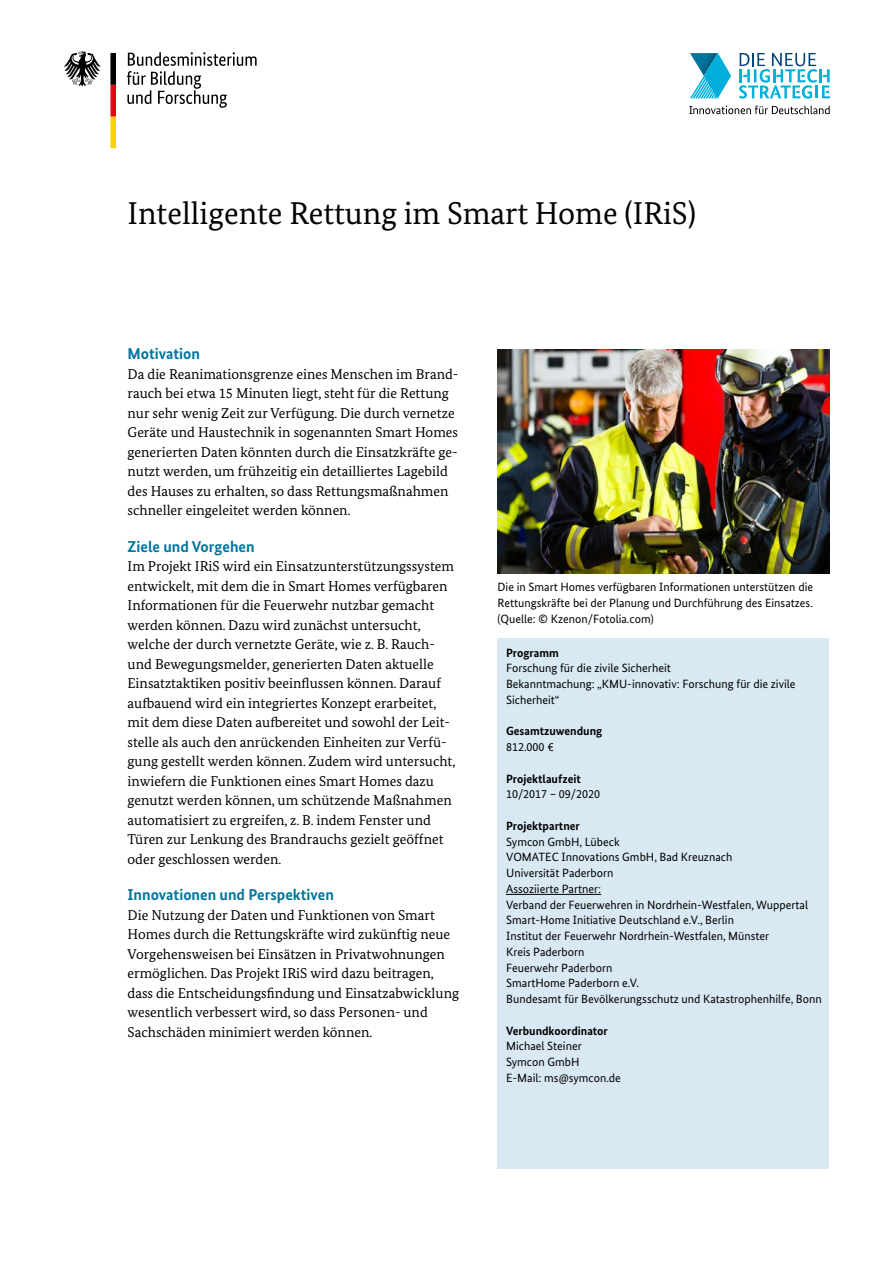
<style>
.page{position:relative;width:893px;height:1263px;background:#fff}
.page>*{position:absolute;margin:0;border:0;box-sizing:border-box;transform-origin:0 0}
.t1{font:31.5px "Bundes Serif";color:#000}
.t2{font:700 15.75px "Bundes Sans";color:#0075a0}
.t3{font:14.25px/19.5px "Bundes Serif";color:#000}
.t4{font:12px/15.8px "Bundes Sans";color:#000}
.t5{font:700 12px "Bundes Sans";color:#000}
</style>
<div class="page">
<div style="left:497px;top:638px;width:332px;height:530px;background:#d9e9f3"></div>
<hr style="left:506px;top:894px;width:95px;height:1px;background:#000">
<svg style="left:127px;top:52px;width:130px;height:56px"></svg>
<svg style="left:64px;top:51px;width:37px;height:35px"></svg>
<svg style="left:110px;top:53px;width:6px;height:95px"></svg>
<svg style="left:739px;top:53px;width:91px;height:46px"></svg>
<svg style="left:690px;top:53px;width:41px;height:45px"></svg>
<svg style="left:689px;top:106px;width:141px;height:8px"></svg>
<img style="left:497px;top:349px;width:332px;height:225px">
<h1 class="t1" style="left:128px;top:194px;width:570px">Intelligente Rettung im Smart Home (IRiS)</h1>
<h2 class="t2" style="left:128px;top:344px;width:74px">Motivation</h2>
<p class="t3" style="left:128px;top:364px;width:332px">Da die Reanimationsgrenze eines Menschen im Brand&shy;rauch bei etwa 15 Minuten liegt, steht für die Rettung nur sehr wenig Zeit zur Verfügung. Die durch vernetze Geräte und Haustechnik in sogenannten Smart Homes generierten Daten könnten durch die Einsatzkräfte ge&shy;nutzt werden, um frühzeitig ein detailliertes Lagebild des Hauses zu erhalten, so dass Rettungsmaßnahmen schneller eingeleitet werden können.</p>
<h2 class="t2" style="left:128px;top:537px;width:129px">Ziele und Vorgehen</h2>
<p class="t3" style="left:128px;top:556px;width:329px">Im Projekt IRiS wird ein Einsatzunterstützungssystem entwickelt, mit dem die in Smart Homes verfügbaren Informationen für die Feuerwehr nutzbar gemacht werden können. Dazu wird zunächst untersucht, welche der durch vernetzte Geräte, wie z. B. Rauch&shy;und Bewegungsmelder, generierten Daten aktuelle Einsatztaktiken positiv beeinflussen können. Darauf aufbauend wird ein integriertes Konzept erarbeitet, mit dem diese Daten aufbereitet und sowohl der Leit&shy;stelle als auch den anrückenden Einheiten zur Verfü&shy;gung gestellt werden können. Zudem wird untersucht, inwiefern die Funktionen eines Smart Homes dazu genutzt werden können, um schützende Maßnahmen automatisiert zu ergreifen, z. B. indem Fenster und Türen zur Lenkung des Brandrauchs gezielt geöffnet oder geschlossen werden.</p>
<h2 class="t2" style="left:128px;top:885px;width:208px">Innovationen und Perspektiven</h2>
<p class="t3" style="left:128px;top:905px;width:333px">Die Nutzung der Daten und Funktionen von Smart Homes durch die Rettungskräfte wird zukünftig neue Vorgehensweisen bei Einsätzen in Privatwohnungen ermöglichen. Das Projekt IRiS wird dazu beitragen, dass die Entscheidungsfindung und Einsatzabwicklung wesentlich verbessert wird, so dass Personen- und Sachschäden minimiert werden können.</p>
<p class="t4" style="left:497px;top:579px;width:317px">Die in Smart Homes verfügbaren Informationen unterstützen die<br>Rettungskräfte bei der Planung und Durchführung des Einsatzes.</p>
<p class="t4" style="left:497px;top:611px;width:158px">(Quelle: © Kzenon/Fotolia.com)</p>
<h3 class="t5" style="left:506px;top:645px;width:54px">Programm</h3>
<p class="t4" style="left:506px;top:660px;width:166px">Forschung für die zivile Sicherheit</p>
<p class="t4" style="left:506px;top:676px;width:291px">Bekanntmachung: „KMU-innovativ: Forschung für die zivile<br>Sicherheit“</p>
<h3 class="t5" style="left:506px;top:724px;width:98px">Gesamtzuwendung</h3>
<p class="t4" style="left:506px;top:739px;width:49px">812.000 €</p>
<h3 class="t5" style="left:506px;top:771px;width:76px">Projektlaufzeit</h3>
<p class="t4" style="left:506px;top:786px;width:96px">10/2017 – 09/2020</p>
<h3 class="t5" style="left:506px;top:818px;width:75px">Projektpartner</h3>
<p class="t4" style="left:506px;top:833px;width:115px">Symcon GmbH, Lübeck</p>
<p class="t4" style="left:506px;top:849px;width:228px">VOMATEC Innovations GmbH, Bad Kreuznach</p>
<p class="t4" style="left:506px;top:865px;width:109px">Universität Paderborn</p>
<p class="t4" style="left:506px;top:881px;width:97px">Assoziierte Partner:</p>
<p class="t4" style="left:506px;top:896px;width:303px">Verband der Feuerwehren in Nordrhein-Westfalen, Wuppertal</p>
<p class="t4" style="left:506px;top:912px;width:229px">Smart-Home Initiative Deutschland e.V., Berlin</p>
<p class="t4" style="left:506px;top:928px;width:265px">Institut der Feuerwehr Nordrhein-Westfalen, Münster</p>
<p class="t4" style="left:506px;top:944px;width:80px">Kreis Paderborn</p>
<p class="t4" style="left:506px;top:959px;width:108px">Feuerwehr Paderborn</p>
<p class="t4" style="left:506px;top:975px;width:134px">SmartHome Paderborn e.V.</p>
<p class="t4" style="left:506px;top:991px;width:317px">Bundesamt für Bevölkerungsschutz und Katastrophenhilfe, Bonn</p>
<h3 class="t5" style="left:506px;top:1023px;width:103px">Verbundkoordinator</h3>
<p class="t4" style="left:506px;top:1038px;width:77px">Michael Steiner</p>
<p class="t4" style="left:506px;top:1054px;width:75px">Symcon GmbH</p>
<p class="t4" style="left:506px;top:1070px;width:116px">E-Mail: ms@symcon.de</p>
</div>
